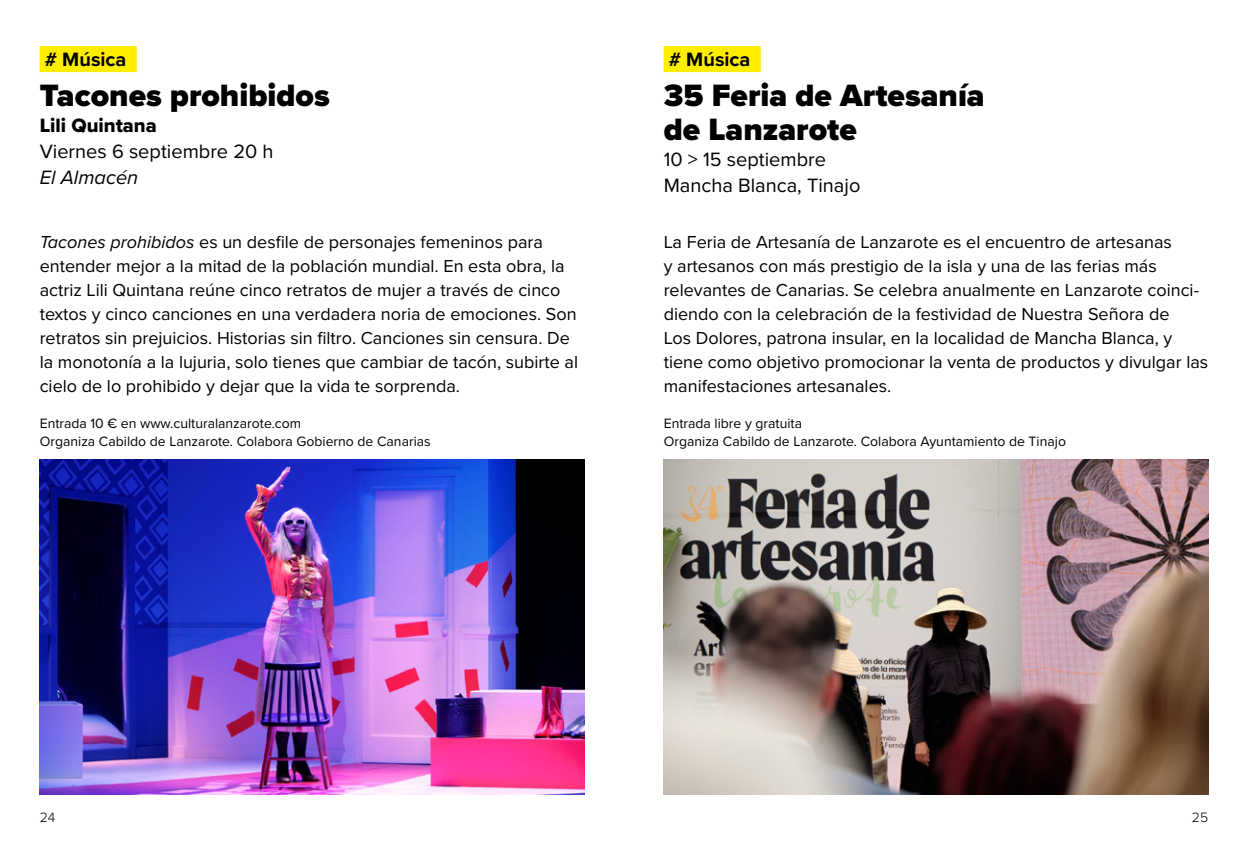
<style>
.page{position:relative;width:1248px;height:851px;background:#fff}
.page>*{position:absolute;margin:0;border:0;box-sizing:border-box;transform-origin:0 0}
.t1{font:900 32px/34px "Proxima Nova";color:#000}
.t2{font:20px/26px "Proxima Nova";color:#000}
.t3{font:700 20px "Proxima Nova";color:#000}
.t4{font:20px "Proxima Nova Extrabld";color:#000}
.t5{font:italic 20px "Proxima Nova";color:#000}
.t6{font:18px/24px "Proxima Nova";color:#000}
.t7{font:14px/18px "Proxima Nova";color:#000}
.t8{font:300 14px "Proxima Nova";color:#000}
.s1{font-style:italic}
</style>
<div class="page">
<img style="left:40px;top:460px;width:544px;height:334px">
<div style="left:40px;top:46px;width:97px;height:26px;background:#ffed00"></div>
<img style="left:663px;top:460px;width:545px;height:334px">
<div style="left:663px;top:46px;width:97px;height:26px;background:#ffed00"></div>
<p class="t3" style="left:45px;top:44px;width:83px"># Música</p>
<h1 class="t1" style="left:40px;top:78px;width:291px">Tacones prohibidos</h1>
<p class="t4" style="left:40px;top:110px;width:119px">Lili Quintana</p>
<p class="t2" style="left:40px;top:137px;width:235px">Viernes 6 septiembre 20 h</p>
<p class="t5" style="left:40px;top:162px;width:100px">El Almacén</p>
<p class="t6" style="left:40px;top:229px;width:540px"><span class="s1">Tacones prohibidos</span> es un desfile de personajes femeninos para entender mejor a la mitad de la población mundial. En esta obra, la actriz Lili Quintana reúne cinco retratos de mujer a través de cinco textos y cinco canciones en una verdadera noria de emociones. Son retratos sin prejuicios. Historias sin filtro. Canciones sin censura. De la monotonía a la lujuria, solo tienes que cambiar de tacón, subirte al cielo de lo prohibido y dejar que la vida te sorprenda.</p>
<p class="t7" style="left:40px;top:413px;width:392px">Entrada 10 € en www.culturalanzarote.com<br>Organiza Cabildo de Lanzarote. Colabora Gobierno de Canarias</p>
<p class="t3" style="left:668px;top:44px;width:83px"># Música</p>
<h1 class="t1" style="left:663px;top:78px;width:322px">35 Feria de Artesanía de Lanzarote</h1>
<p class="t2" style="left:663px;top:145px;width:198px">10 &gt; 15 septiembre<br>Mancha Blanca, Tinajo</p>
<p class="t6" style="left:663px;top:229px;width:546px">La Feria de Artesanía de Lanzarote es el encuentro de artesanas<br>y artesanos con más prestigio de la isla y una de las ferias más relevantes de Canarias. Se celebra anualmente en Lanzarote coinci&shy;diendo con la celebración de la festividad de Nuestra Señora de<br>Los Dolores, patrona insular, en la localidad de Mancha Blanca, y tiene como objetivo promocionar la venta de productos y divulgar las manifestaciones artesanales.</p>
<p class="t7" style="left:663px;top:413px;width:404px">Entrada libre y gratuita<br>Organiza Cabildo de Lanzarote. Colabora Ayuntamiento de Tinajo</p>
<p class="t8" style="left:40px;top:807px;width:17px">24</p>
<p class="t8" style="left:1191px;top:807px;width:18px">25</p>
</div>
